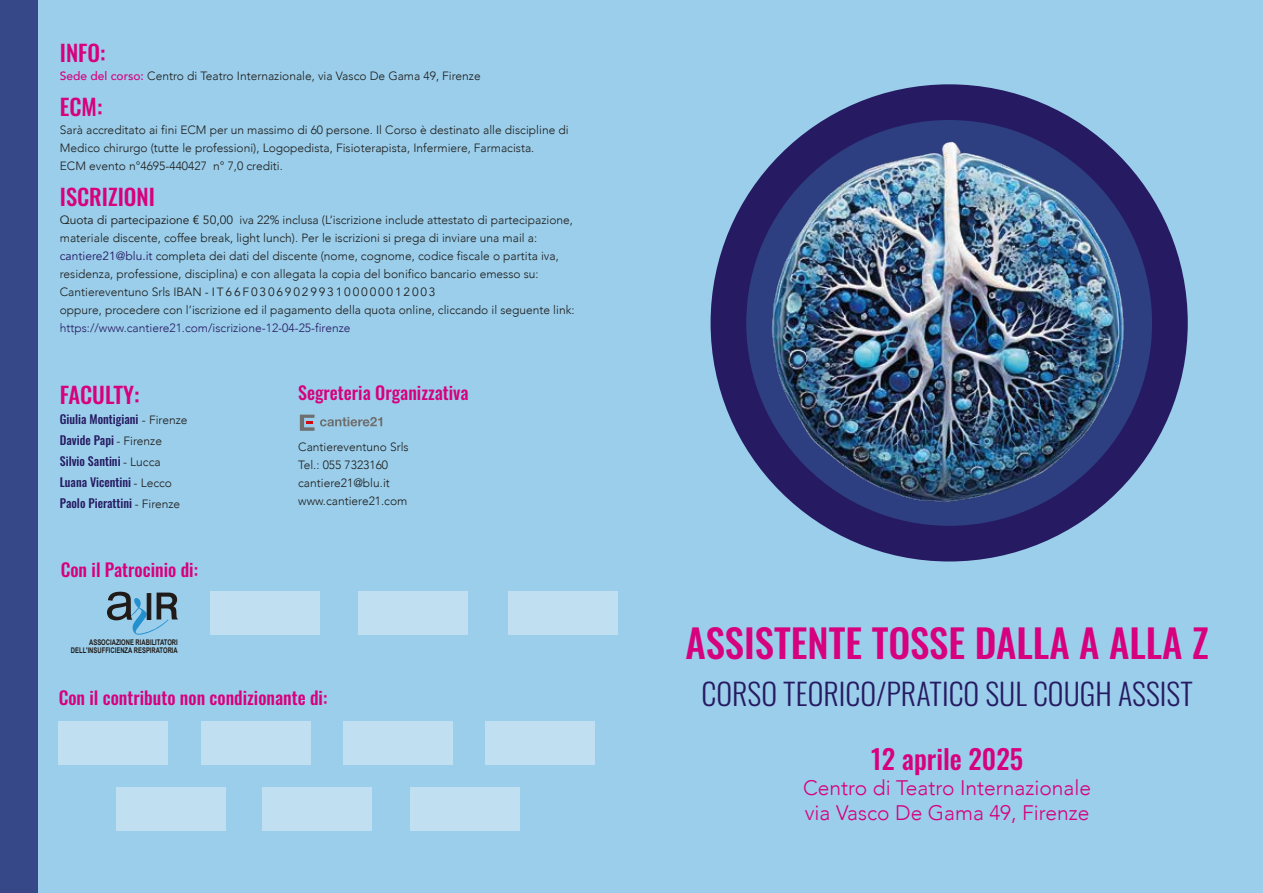
<style>
.page{position:relative;width:1263px;height:893px;background:#9bceeb}
.page>*{position:absolute;margin:0;border:0;box-sizing:border-box;transform-origin:0 0}
.t1{font:52.95px "Arial";color:#201b18}
.t2{font:39px "Oswald";color:#d7007e}
.t3{font:30px "Oswald";color:#261b62}
.t4{font:27px "Oswald";color:#d7007e}
.t5{font:22.5px "Oswald";color:#d7007e}
.t6{font:300 21px/25.2px "Avenir";color:#d7007e}
.t7{font:18px "Oswald";color:#d7007e}
.t8{font:300 12px/18px "Avenir";color:#1d1d1b}
.t9{font:12px/21px "Oswald";color:#261b62}
.t10{font:300 12px "Avenir";color:#261b62}
.t11{font:700 7.8px/8.1px "Arial";color:#201b18;text-align:right;scale:.76 1}
.s1{font-weight:500;color:#d7007e}
.s2{font-weight:400}
.s3{font-weight:400;color:#261b62}
.s4{font-family:"Avenir";font-weight:300;color:#1d1d1b}
.s5{font-family:"Helvetica";font-size:37.5px}
</style>
<div class="page">
<div style="left:710px;top:84px;width:478px;height:477px;background:#261b62;border-radius:50%"></div>
<img style="left:741px;top:117px;width:416px;height:417px">
<div style="left:0;top:0;width:38px;height:893px;background:#364888"></div>
<svg style="left:300px;top:415px;width:14px;height:16px"></svg>
<svg style="left:320px;top:417px;width:62px;height:9px"></svg>
<div style="left:210px;top:592px;width:110px;height:43px;background:#c0e0f2"></div>
<div style="left:358px;top:592px;width:110px;height:43px;background:#c0e0f2"></div>
<div style="left:59px;top:721px;width:109px;height:44px;background:#c0e0f2"></div>
<div style="left:202px;top:721px;width:109px;height:44px;background:#c0e0f2"></div>
<div style="left:343px;top:721px;width:110px;height:44px;background:#c0e0f2"></div>
<div style="left:116px;top:787px;width:110px;height:44px;background:#c0e0f2"></div>
<div style="left:262px;top:787px;width:110px;height:44px;background:#c0e0f2"></div>
<div style="left:485px;top:721px;width:110px;height:44px;background:#c0e0f2"></div>
<div style="left:410px;top:787px;width:110px;height:44px;background:#c0e0f2"></div>
<div style="left:508px;top:592px;width:110px;height:43px;background:#c0e0f2"></div>
<svg style="left:129px;top:593px;width:49px;height:42px"></svg>
<h3 class="t5" style="left:60px;top:33px;width:47px">INFO:</h3>
<p class="t8" style="left:60px;top:67px;width:422px"><span class="s1">Sede del corso:</span> Centro di Teatro Internazionale, via Vasco De Gama 49, Firenze</p>
<h3 class="t5" style="left:60px;top:87px;width:44px">ECM:</h3>
<p class="t8" style="left:60px;top:121px;width:510px">Sarà accreditato ai fini ECM per un massimo di 60 persone. Il Corso è destinato alle discipline di<br>Medico chirurgo (tutte le professioni), Logopedista, Fisioterapista, Infermiere, Farmacista.<br>ECM evento n°4695-440427 n° 7,0 crediti.</p>
<h3 class="t5" style="left:60px;top:177px;width:97px">ISCRIZIONI</h3>
<p class="t8" style="left:60px;top:211px;width:516px"><span class="s2">Quota di partecipazione € 50,00</span> iva 22% inclusa (L’iscrizione include attestato di partecipazione, materiale discente, coffee break, light lunch). Per le iscrizioni si prega di inviare una mail a: <span class="s3">cantiere21@blu.it</span> completa dei dati del discente (nome, cognome, codice fiscale o partita iva, residenza, professione, disciplina) e con allegata la copia del bonifico bancario emesso su:<br>Cantiereventuno Srls IBAN - <span class="s2">IT66F0306902993100000012003<br></span>oppure, procedere con l’iscrizione ed il pagamento della quota online, cliccando il seguente link:</p>
<p class="t10" style="left:60px;top:321px;width:292px">https://www.cantiere21.com/iscrizione-12-04-25-firenze</p>
<h3 class="t5" style="left:60px;top:375px;width:81px">FACULTY:</h3>
<p class="t9" style="left:60px;top:407px;width:129px">Giulia Montigiani <span class="s4">- Firenze<br></span>Davide Papi <span class="s4">- Firenze<br></span>Silvio Santini <span class="s4">- Lucca<br></span>Luana Vicentini <span class="s4">- Lecco<br></span>Paolo Pierattini <span class="s4">- Firenze</span></p>
<h3 class="t7" style="left:61px;top:554px;width:139px">Con il Patrocinio di:</h3>
<h1 class="t1" style="left:105px;top:566px;width:52px">a<span class="s5">I</span></h1>
<p class="t11" style="left:71px;top:639px;width:142px">ASSOCIAZIONE RIABILITATORI<br>DELL'INSUFFICIENZA RESPIRATORIA</p>
<h3 class="t7" style="left:298px;top:376px;width:172px">Segreteria Organizzativa</h3>
<p class="t8" style="left:298px;top:438px;width:112px">Cantiereventuno Srls<br>Tel.: 055 7323160 cantiere21@blu.it www.cantiere21.com</p>
<h3 class="t7" style="left:59px;top:682px;width:270px">Con il contributo non condizionante di:</h3>
<h2 class="t2" style="left:686px;top:609px;width:524px">ASSISTENTE TOSSE DALLA A ALLA Z</h2>
<h3 class="t3" style="left:701px;top:667px;width:493px">CORSO TEORICO/PRATICO SUL COUGH ASSIST</h3>
<h3 class="t4" style="left:871px;top:734px;width:153px">12 aprile 2025</h3>
<h3 class="t6" style="left:803px;top:775px;width:289px">Centro di Teatro Internazionale via Vasco De Gama 49, Firenze</h3>
</div>
